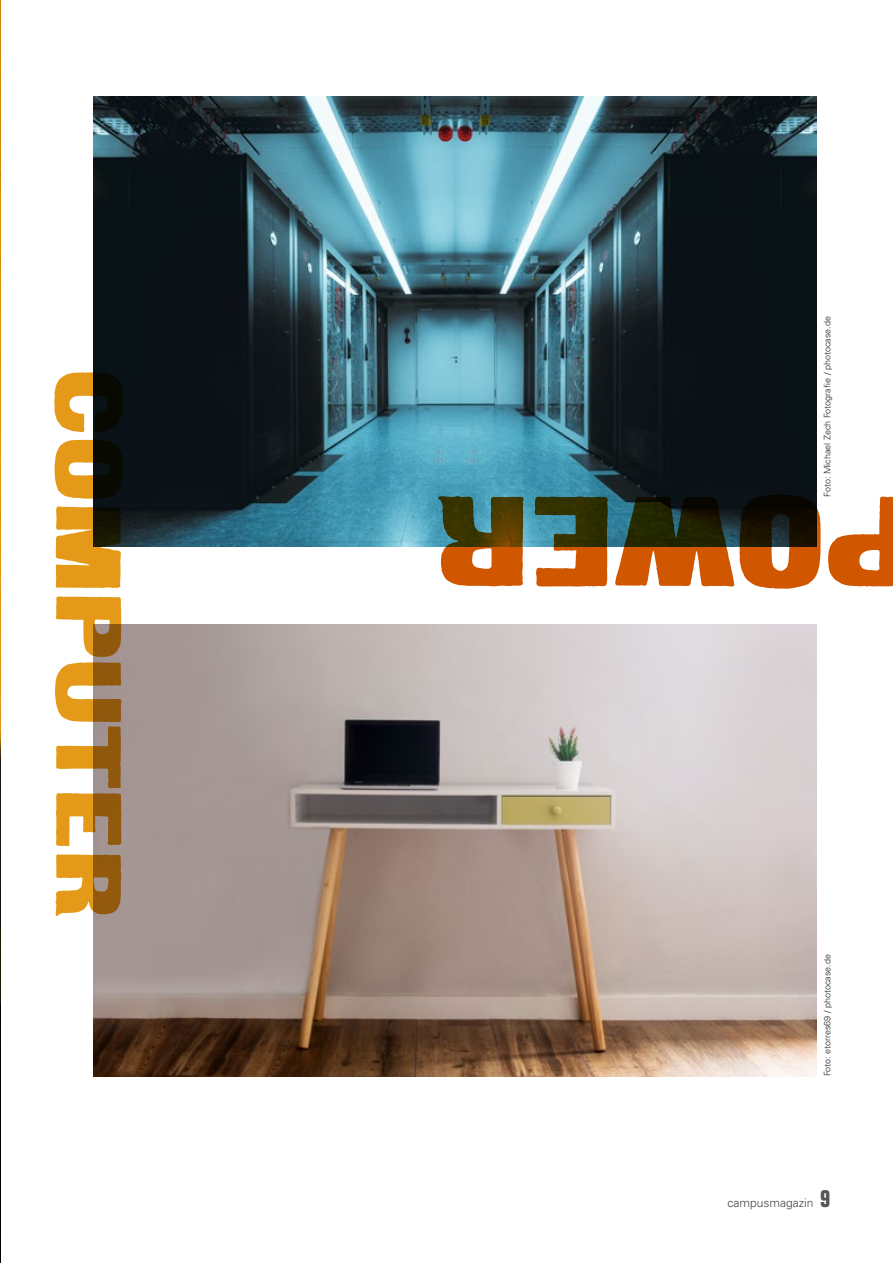
<style>
.page{position:relative;width:893px;height:1263px;background:#fff}
.page>*{position:absolute;margin:0;border:0;box-sizing:border-box;transform-origin:0 0}
.t1{font:117.45px "Fette Steinschrift";color:#d05600}
.t2{font:85.35px "Fette Steinschrift";color:#e49a18}
.t3{font:300 12px "Univers LT Std";color:#444343}
.t4{font:300 9px "Univers LT Pro 45";color:#252525}
.s1{font-family:"Folio";font-weight:700;font-stretch:condensed;font-size:24px;color:#565656}
</style>
<div class="page">
<img style="left:0;top:0;width:1px;height:1263px">
<img style="left:94px;top:96px;width:723px;height:451px">
<img style="left:94px;top:624px;width:723px;height:452px">
<h2 class="t2" style="left:140px;top:369px;width:552px;rotate:90deg">COMPUTER</h2>
<p class="t4" style="left:822px;top:497px;width:182px;rotate:-90deg">Foto: Michael Zech Fotografie / photocase.de</p>
<h1 class="t1" style="left:917px;top:612px;width:485px;rotate:-180deg">POWER</h1>
<p class="t4" style="left:822px;top:1076px;width:124px;rotate:-90deg">Foto: etorres69 / photocase.de</p>
<h3 class="t3" style="left:727px;top:1196px;width:104px">campusmagazin <span class="s1">9</span></h3>
</div>
